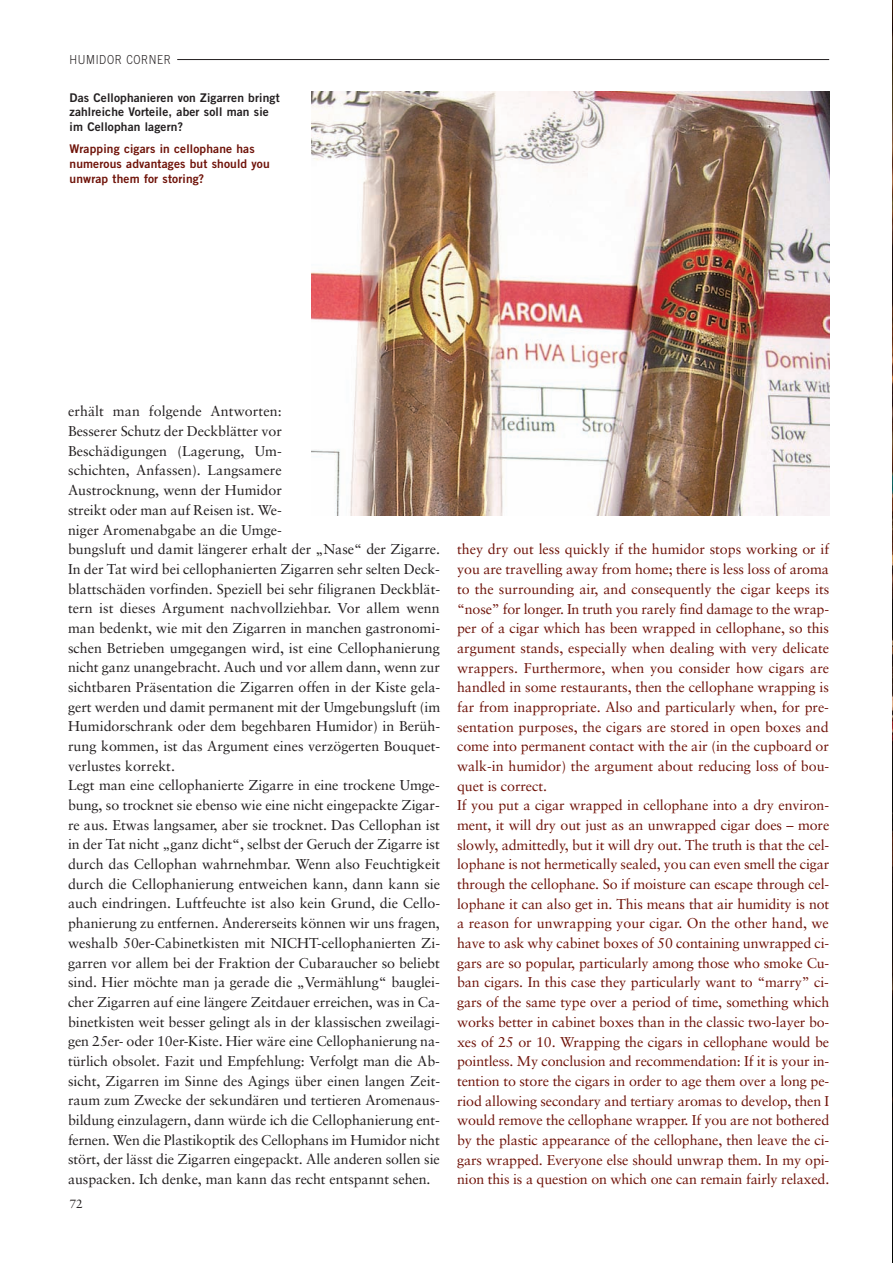
<style>
.page{position:relative;width:893px;height:1263px;background:#fff}
.page>*{position:absolute;margin:0;border:0;box-sizing:border-box;transform-origin:0 0}
.t1{font:14.25px/19.6px "Sabon";letter-spacing:-.005em;color:#231f20}
.t2{font:14.25px/19.6px "Sabon";letter-spacing:-.01em;color:#6f1309}
.t3{font:300 12.45px "Trade Gothic";letter-spacing:.055em;color:#231f20;scale:.86 1}
.t4{font:12px/14.7px "Trade Gothic Bold Two";letter-spacing:.01em;color:#231f20}
.t5{font:12px/14.7px "Trade Gothic Bold Two";letter-spacing:.01em;color:#6f1309}
.t6{font:12px "Sabon";color:#231f20}
</style>
<div class="page">
<hr style="left:177px;top:59px;width:652px;height:1px;background:#231f20">
<img style="left:312px;top:91px;width:517px;height:425px">
<img style="left:892px;top:1px;width:1px;height:1261px">
<p class="t3" style="left:70px;top:55px;width:119px">HUMIDOR CORNER</p>
<p class="t4" style="left:70px;top:91px;width:212px">Das Cellophanieren von Zigarren bringt zahlreiche Vorteile, aber soll man sie im Cellophan lagern?</p>
<p class="t5" style="left:70px;top:143px;width:202px">Wrapping cigars in cellophane has numerous advantages but should you unwrap them for storing?</p>
<p class="t1" style="left:68px;top:403px;width:374px">erhält man folgende Antworten:<br>Besserer Schutz der Deckblätter vor<br>Beschädigungen (Lagerung, Um-<br>schichten, Anfassen). Langsamere<br>Austrocknung, wenn der Humidor<br>streikt oder man auf Reisen ist. We-<br>niger Aromenabgabe an die Umge-<br>bungsluft und damit längerer erhalt der „Nase“ der Zigarre.<br>In der Tat wird bei cellophanierten Zigarren sehr selten Deck&shy;blattschäden vorfinden. Speziell bei sehr filigranen Deckblät&shy;tern ist dieses Argument nachvollziehbar. Vor allem wenn man bedenkt, wie mit den Zigarren in manchen gastronomi&shy;schen Betrieben umgegangen wird, ist eine Cellophanierung nicht ganz unangebracht. Auch und vor allem dann, wenn zur sichtbaren Präsentation die Zigarren offen in der Kiste gela&shy;gert werden und damit permanent mit der Umgebungsluft (im Humidorschrank oder dem begehbaren Humidor) in Berüh&shy;rung kommen, ist das Argument eines verzögerten Bouquet&shy;verlustes korrekt.<br>Legt man eine cellophanierte Zigarre in eine trockene Umge&shy;bung, so trocknet sie ebenso wie eine nicht eingepackte Zigar&shy;re aus. Etwas langsamer, aber sie trocknet. Das Cellophan ist in der Tat nicht „ganz dicht“, selbst der Geruch der Zigarre ist durch das Cellophan wahrnehmbar. Wenn also Feuchtigkeit durch die Cellophanierung entweichen kann, dann kann sie auch eindringen. Luftfeuchte ist also kein Grund, die Cello&shy;phanierung zu entfernen. Andererseits können wir uns fragen, weshalb 50er-Cabinetkisten mit NICHT-cellophanierten Zi&shy;garren vor allem bei der Fraktion der Cubaraucher so beliebt sind. Hier möchte man ja gerade die „Vermählung“ bauglei&shy;cher Zigarren auf eine längere Zeitdauer erreichen, was in Ca&shy;binetkisten weit besser gelingt als in der klassischen zweilagi&shy;gen 25er- oder 10er-Kiste. Hier wäre eine Cellophanierung na&shy;türlich obsolet. Fazit und Empfehlung: Verfolgt man die Ab&shy;sicht, Zigarren im Sinne des Agings über einen langen Zeit&shy;raum zum Zwecke der sekundären und tertieren Aromenaus&shy;bildung einzulagern, dann würde ich die Cellophanierung ent&shy;fernen. Wen die Plastikoptik des Cellophans im Humidor nicht stört, der lässt die Zigarren eingepackt. Alle anderen sollen sie auspacken. Ich denke, man kann das recht entspannt sehen.</p>
<p class="t6" style="left:70px;top:1198px;width:15px">72</p>
<p class="t2" style="left:457px;top:541px;width:374px">they dry out less quickly if the humidor stops working or if you are travelling away from home; there is less loss of aroma to the surrounding air, and consequently the cigar keeps its “nose” for longer. In truth you rarely find damage to the wrap&shy;per of a cigar which has been wrapped in cellophane, so this argument stands, especially when dealing with very delicate wrappers. Furthermore, when you consider how cigars are handled in some restaurants, then the cellophane wrapping is far from inappropriate. Also and particularly when, for pre&shy;sentation purposes, the cigars are stored in open boxes and come into permanent contact with the air (in the cupboard or walk-in humidor) the argument about reducing loss of bou&shy;quet is correct.<br>If you put a cigar wrapped in cellophane into a dry environ&shy;ment, it will dry out just as an unwrapped cigar does – more slowly, admittedly, but it will dry out. The truth is that the cel&shy;lophane is not hermetically sealed, you can even smell the cigar through the cellophane. So if moisture can escape through cel&shy;lophane it can also get in. This means that air humidity is not a reason for unwrapping your cigar. On the other hand, we have to ask why cabinet boxes of 50 containing unwrapped ci&shy;gars are so popular, particularly among those who smoke Cu&shy;ban cigars. In this case they particularly want to “marry” ci&shy;gars of the same type over a period of time, something which works better in cabinet boxes than in the classic two-layer bo&shy;xes of 25 or 10. Wrapping the cigars in cellophane would be pointless. My conclusion and recommendation: If it is your in&shy;tention to store the cigars in order to age them over a long pe&shy;riod allowing secondary and tertiary aromas to develop, then I would remove the cellophane wrapper. If you are not bothered by the plastic appearance of the cellophane, then leave the ci&shy;gars wrapped. Everyone else should unwrap them. In my opi&shy;nion this is a question on which one can remain fairly relaxed.</p>
</div>
